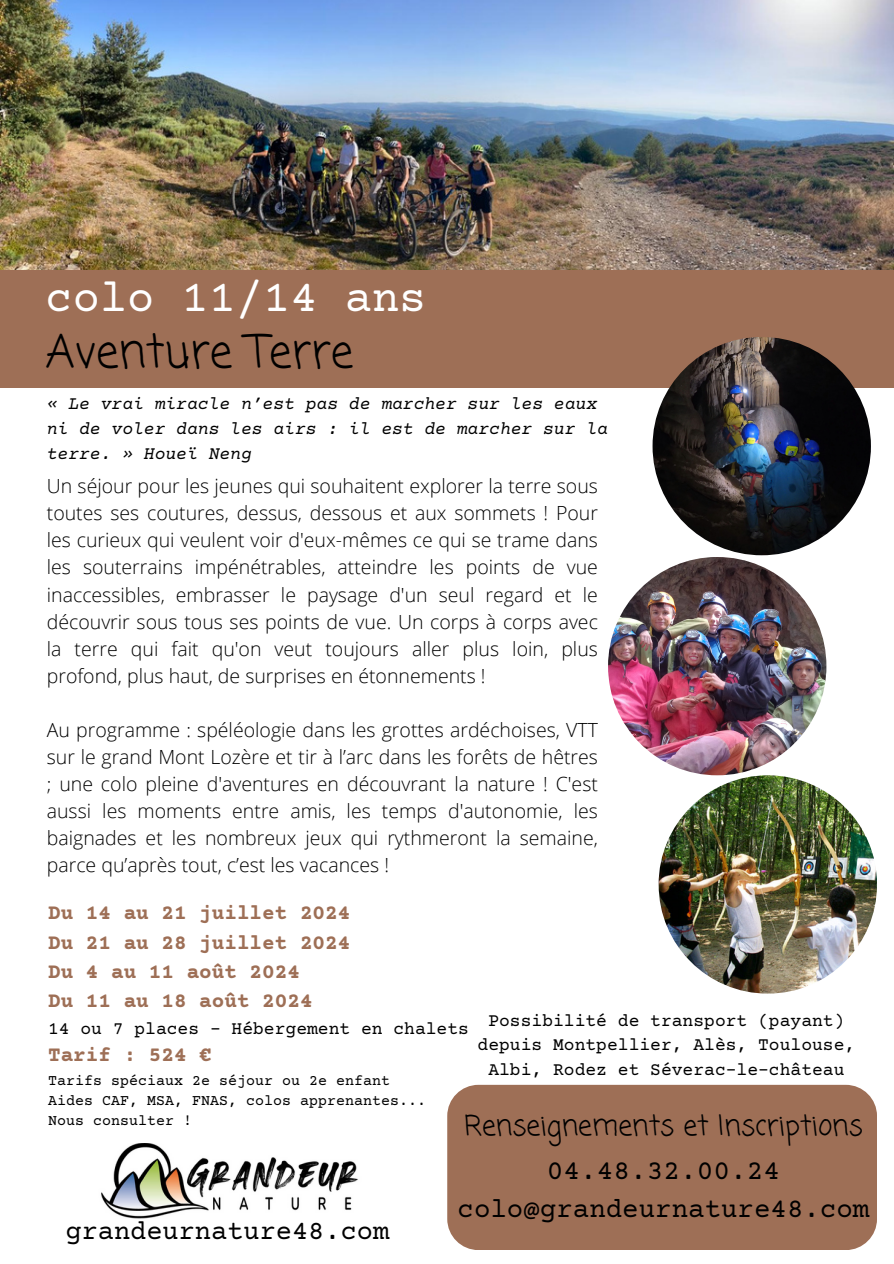
<style>
.page{position:relative;width:894px;height:1264px;background:#fff}
.page>*{position:absolute;margin:0;border:0;box-sizing:border-box;transform-origin:0 0}
.t1{font:45.3px "Coming Soon";color:#000}
.t2{font:45.3px "Courier Prime";color:#fff}
.t3{font:27.75px "Coming Soon";color:#000}
.t4{font:27.75px "Courier Prime";color:#000}
.t5{font:27.45px "Courier Prime";color:#000}
.t6{font:27px "Courier Prime";color:#000}
.t7{font:700 21px "Courier Prime";color:#9e6f56}
.t8{font:300 19.5px/27px "Open Sans";color:#000;text-align:justify}
.t9{font:18px/24.8px "Courier Prime";color:#000;text-align:center}
.t10{font:italic 18px/24.8px "Courier Prime";color:#000}
.t11{font:15px "Courier Prime";color:#000}
</style>
<div class="page">
<img style="left:0;top:0;width:893px;height:270px">
<div style="left:0;top:270px;width:893px;height:117px;background:#9e6f56"></div>
<img style="left:658px;top:775px;width:218px;height:218px;border-radius:50%">
<div style="left:447px;top:1084px;width:429px;height:165px;background:#9e6f56;border-radius:31px"></div>
<img style="left:608px;top:557px;width:218px;height:218px;border-radius:50%">
<img style="left:652px;top:337px;width:218px;height:218px;border-radius:50%">
<img style="left:101px;top:1143px;width:257px;height:75px">
<p class="t2" style="left:45px;top:276px;width:382px">colo 11/14 ans</p>
<p class="t1" style="left:45px;top:321px;width:309px">Aventure Terre</p>
<p class="t10" style="left:47px;top:393px;width:562px">« Le vrai miracle n’est pas de marcher sur les eaux ni de voler dans les airs : il est de marcher sur la terre. » Houeï Neng</p>
<p class="t8" style="left:47px;top:472px;width:552px">Un séjour pour les jeunes qui souhaitent explorer la terre sous toutes ses coutures, dessus, dessous et aux sommets ! Pour les curieux qui veulent voir d'eux-mêmes ce qui se trame dans les souterrains impénétrables, atteindre les points de vue inaccessibles, embrasser le paysage d'un seul regard et le découvrir sous tous ses points de vue. Un corps à corps avec la terre qui fait qu'on veut toujours aller plus loin, plus profond, plus haut, de surprises en étonnements !</p>
<p class="t8" style="left:47px;top:715px;width:552px">Au programme : spéléologie dans les grottes ardéchoises, VTT sur le grand Mont Lozère et tir à l’arc dans les forêts de hêtres ; une colo pleine d'aventures en découvrant la nature ! C'est aussi les moments entre amis, les temps d'autonomie, les baignades et les nombreux jeux qui rythmeront la semaine, parce qu’après tout, c’est les vacances !</p>
<p class="t7" style="left:48px;top:903px;width:304px">Du 14 au 21 juillet 2024</p>
<p class="t7" style="left:48px;top:932px;width:304px">Du 21 au 28 juillet 2024</p>
<p class="t7" style="left:48px;top:961px;width:253px">Du 4 au 11 août 2024</p>
<p class="t7" style="left:48px;top:990px;width:266px">Du 11 au 18 août 2024</p>
<p class="t9" style="left:48px;top:1017px;width:422px">14 ou 7 places - Hébergement en chalets</p>
<p class="t7" style="left:48px;top:1044px;width:165px">Tarif : 524 €</p>
<p class="t11" style="left:48px;top:1073px;width:343px">Tarifs spéciaux 2e séjour ou 2e enfant</p>
<p class="t11" style="left:48px;top:1093px;width:379px">Aides CAF, MSA, FNAS, colos apprenantes...</p>
<p class="t11" style="left:48px;top:1113px;width:145px">Nous consulter !</p>
<p class="t3" style="left:464px;top:1106px;width:400px">Renseignements et Inscriptions</p>
<p class="t4" style="left:547px;top:1157px;width:234px">04.48.32.00.24</p>
<p class="t5" style="left:457px;top:1195px;width:413px">colo@grandeurnature48.com</p>
<p class="t9" style="left:477px;top:1009px;width:379px">Possibilité de transport (payant) depuis Montpellier, Alès, Toulouse,<br>Albi, Rodez et Séverac-le-château</p>
<p class="t6" style="left:65px;top:1217px;width:325px">grandeurnature48.com</p>
</div>
